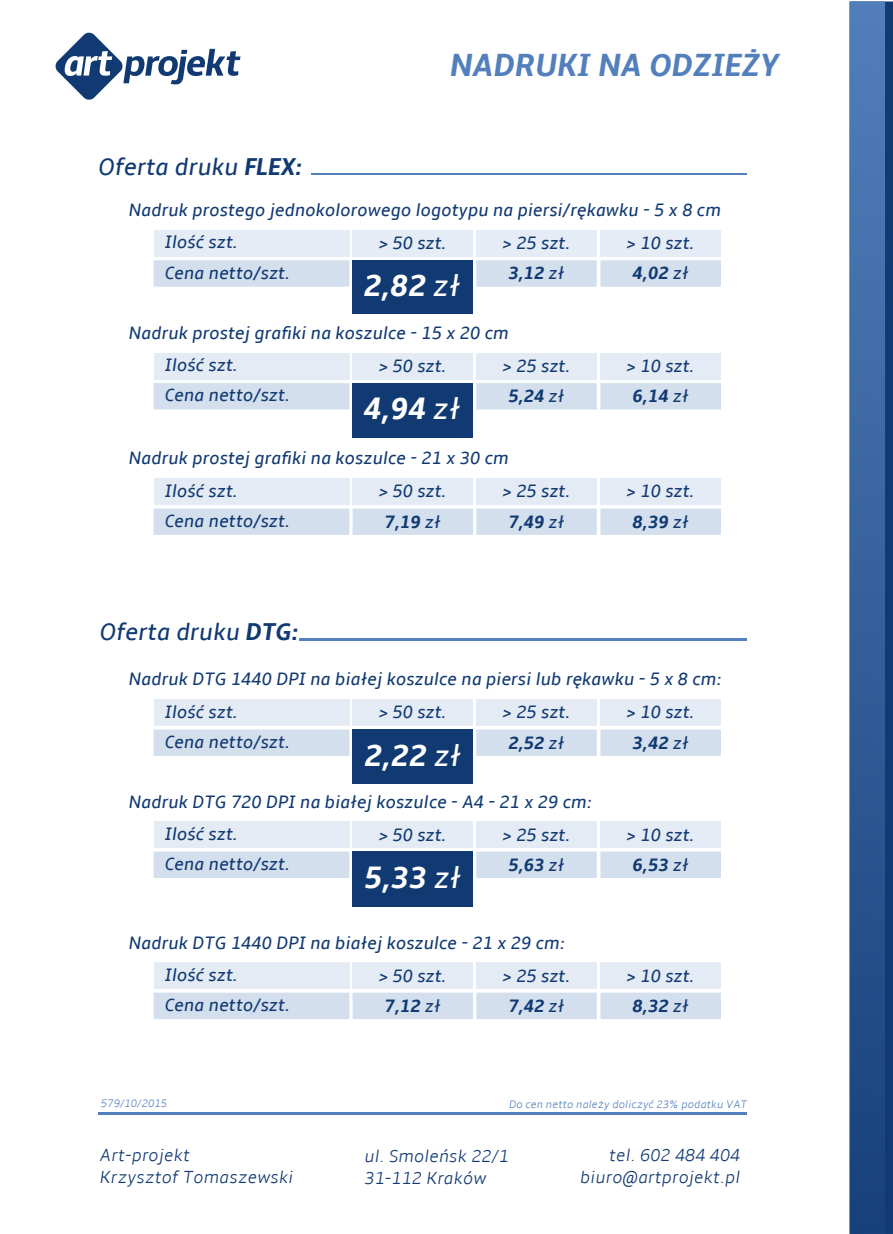
<style>
.page{position:relative;width:893px;height:1234px;background:#fff}
.page>*{position:absolute;margin:0;border:0;box-sizing:border-box;transform-origin:0 0}
.t1{font:italic 700 33px "Amble";color:#5380bd}
.t2{font:italic 700 31.95px "Amble";color:#fff}
.t3{font:italic 25.05px "Amble";color:#113a73}
.t4{font:italic 18.45px/32.1px "Amble";color:#113a73}
.t5{font:italic 700 18.45px "Amble";color:#113a73}
.t6{font:italic 300 18px/21.6px "Amble";color:#113a73}
.t7{font:italic 300 11.25px "Amble";color:#5380bd}
.s1{font-weight:700}
.s2{font-weight:400}
</style>
<div class="page">
<svg style="left:154px;top:260px;width:567px;height:758px"></svg>
<div style="left:849px;top:1px;width:44px;height:1232px;background:#113a73"></div>
<div style="left:352px;top:260px;width:121px;height:54px;background:#113a73"></div>
<div style="left:352px;top:230px;width:121px;height:26px;background:#e5ecf5"></div>
<div style="left:154px;top:230px;width:195px;height:26px;background:#e5ecf5"></div>
<svg style="left:55px;top:32px;width:185px;height:68px"></svg>
<div style="left:476px;top:230px;width:121px;height:26px;background:#e5ecf5"></div>
<div style="left:600px;top:230px;width:121px;height:26px;background:#e5ecf5"></div>
<div style="left:850px;top:1px;width:35px;height:1232px;background:linear-gradient(to bottom,#527fbc,#17417a)"></div>
<div style="left:352px;top:383px;width:121px;height:54px;background:#113a73"></div>
<div style="left:352px;top:353px;width:121px;height:26px;background:#e4ebf4"></div>
<div style="left:154px;top:353px;width:195px;height:26px;background:#e4ebf4"></div>
<div style="left:476px;top:353px;width:121px;height:26px;background:#e4ebf4"></div>
<div style="left:600px;top:353px;width:121px;height:26px;background:#e4ebf4"></div>
<div style="left:352px;top:478px;width:121px;height:26px;background:#e4ebf4"></div>
<div style="left:154px;top:478px;width:195px;height:26px;background:#e4ebf4"></div>
<hr style="left:299px;top:638px;width:447px;height:2px;background:#5380bd">
<hr style="left:98px;top:1112px;width:648px;height:2px;background:#5380bd">
<hr style="left:311px;top:173px;width:435px;height:2px;background:#5380bd">
<div style="left:476px;top:478px;width:121px;height:26px;background:#e4ebf4"></div>
<div style="left:600px;top:478px;width:121px;height:26px;background:#e4ebf4"></div>
<div style="left:352px;top:729px;width:121px;height:54px;background:#113a73"></div>
<div style="left:352px;top:699px;width:121px;height:26px;background:#e4ebf4"></div>
<div style="left:154px;top:699px;width:195px;height:26px;background:#e4ebf4"></div>
<div style="left:476px;top:699px;width:121px;height:26px;background:#e4ebf4"></div>
<div style="left:600px;top:699px;width:121px;height:26px;background:#e4ebf4"></div>
<div style="left:352px;top:962px;width:121px;height:26px;background:#e4ebf4"></div>
<div style="left:154px;top:962px;width:195px;height:26px;background:#e4ebf4"></div>
<div style="left:476px;top:962px;width:121px;height:26px;background:#e4ebf4"></div>
<div style="left:600px;top:962px;width:121px;height:26px;background:#e4ebf4"></div>
<div style="left:352px;top:851px;width:121px;height:55px;background:#113a73"></div>
<div style="left:352px;top:821px;width:121px;height:26px;background:#e4ebf4"></div>
<div style="left:154px;top:821px;width:195px;height:26px;background:#e4ebf4"></div>
<div style="left:476px;top:821px;width:121px;height:26px;background:#e4ebf4"></div>
<div style="left:600px;top:821px;width:121px;height:26px;background:#e4ebf4"></div>
<h3 class="t3" style="left:98px;top:152px;width:206px">Oferta druku <span class="s1">FLEX:</span></h3>
<h1 class="t1" style="left:450px;top:46px;width:331px">NADRUKI NA ODZIEŻY</h1>
<p class="t4" style="left:165px;top:193px;width:558px;line-height:32.8px;text-indent:-36px">Nadruk prostego jednokolorowego logotypu na piersi/rękawku - 5 x 8 cm<br>Ilość szt.</p>
<p class="t4" style="left:503px;top:228px;width:69px;line-height:30.2px;text-align:center">&gt; 25 szt.<br><span class="s1">3,12</span> zł</p>
<p class="t4" style="left:627px;top:228px;width:69px;line-height:30.2px;text-align:center">&gt; 10 szt.<br><span class="s1">4,02</span> zł</p>
<p class="t4" style="left:379px;top:227px;width:69px">&gt; 50 szt.</p>
<p class="t4" style="left:165px;top:257px;width:127px">Cena netto/szt.</p>
<h2 class="t2" style="left:364px;top:267px;width:98px">2,82 <span class="s2">zł</span></h2>
<p class="t4" style="left:165px;top:317px;width:346px;text-indent:-36px">Nadruk prostej grafiki na koszulce - 15 x 20 cm<br>Ilość szt.</p>
<p class="t4" style="left:503px;top:350px;width:69px">&gt; 25 szt.</p>
<p class="t4" style="left:627px;top:350px;width:69px">&gt; 10 szt.</p>
<p class="t4" style="left:379px;top:350px;width:69px">&gt; 50 szt.</p>
<h2 class="t2" style="left:364px;top:390px;width:98px">4,94 <span class="s2">zł</span></h2>
<p class="t4" style="left:165px;top:379px;width:127px">Cena netto/szt.</p>
<p class="t5" style="left:508px;top:385px;width:58px">5,24 <span class="s2">zł</span></p>
<p class="t5" style="left:632px;top:385px;width:58px">6,14 <span class="s2">zł</span></p>
<p class="t4" style="left:165px;top:442px;width:346px;text-indent:-36px">Nadruk prostej grafiki na koszulce - 21 x 30 cm<br>Ilość szt.</p>
<p class="t4" style="left:379px;top:475px;width:69px">&gt; 50 szt.</p>
<p class="t4" style="left:503px;top:475px;width:69px">&gt; 25 szt.</p>
<p class="t4" style="left:627px;top:475px;width:69px">&gt; 10 szt.</p>
<p class="t4" style="left:165px;top:505px;width:127px">Cena netto/szt.</p>
<p class="t5" style="left:385px;top:510px;width:58px">7,19 <span class="s2">zł</span></p>
<p class="t5" style="left:508px;top:510px;width:58px">7,49 <span class="s2">zł</span></p>
<p class="t5" style="left:632px;top:510px;width:58px">8,39 <span class="s2">zł</span></p>
<h3 class="t3" style="left:100px;top:617px;width:200px">Oferta druku <span class="s1">DTG:</span></h3>
<p class="t4" style="left:165px;top:662px;width:559px;line-height:32.8px;text-indent:-36px">Nadruk DTG 1440 DPI na białej koszulce na piersi lub rękawku - 5 x 8 cm:<br>Ilość szt.</p>
<p class="t4" style="left:503px;top:696px;width:69px">&gt; 25 szt.</p>
<p class="t4" style="left:627px;top:696px;width:69px">&gt; 10 szt.</p>
<p class="t4" style="left:379px;top:696px;width:69px">&gt; 50 szt.</p>
<h2 class="t2" style="left:364px;top:736px;width:98px">2,22 <span class="s2">zł</span></h2>
<p class="t4" style="left:165px;top:725px;width:127px">Cena netto/szt.</p>
<p class="t5" style="left:508px;top:731px;width:58px">2,52 <span class="s2">zł</span></p>
<p class="t5" style="left:632px;top:731px;width:58px">3,42 <span class="s2">zł</span></p>
<p class="t4" style="left:165px;top:785px;width:429px;text-indent:-36px">Nadruk DTG 720 DPI na białej koszulce - A4 - 21 x 29 cm:<br>Ilość szt.</p>
<p class="t4" style="left:503px;top:818px;width:69px">&gt; 25 szt.</p>
<p class="t4" style="left:627px;top:818px;width:69px">&gt; 10 szt.</p>
<p class="t4" style="left:379px;top:818px;width:69px">&gt; 50 szt.</p>
<h2 class="t2" style="left:364px;top:858px;width:98px">5,33 <span class="s2">zł</span></h2>
<p class="t4" style="left:165px;top:847px;width:127px">Cena netto/szt.</p>
<p class="t5" style="left:508px;top:853px;width:58px">5,63 <span class="s2">zł</span></p>
<p class="t5" style="left:632px;top:853px;width:58px">6,53 <span class="s2">zł</span></p>
<p class="t4" style="left:165px;top:926px;width:402px;text-indent:-36px">Nadruk DTG 1440 DPI na białej koszulce - 21 x 29 cm:<br>Ilość szt.</p>
<p class="t4" style="left:379px;top:959px;width:69px">&gt; 50 szt.</p>
<p class="t4" style="left:503px;top:959px;width:69px">&gt; 25 szt.</p>
<p class="t4" style="left:627px;top:959px;width:69px">&gt; 10 szt.</p>
<p class="t4" style="left:165px;top:988px;width:127px">Cena netto/szt.</p>
<p class="t5" style="left:385px;top:994px;width:58px">7,12 <span class="s2">zł</span></p>
<p class="t5" style="left:508px;top:994px;width:58px">7,42 <span class="s2">zł</span></p>
<p class="t5" style="left:632px;top:994px;width:58px">8,32 <span class="s2">zł</span></p>
<p class="t7" style="left:101px;top:1096px;width:68px">579/10/2015</p>
<p class="t7" style="left:509px;top:1097px;width:240px">Do cen netto należy doliczyć 23% podatku VAT</p>
<p class="t6" style="left:100px;top:1144px;width:195px">Art-projekt<br>Krzysztof Tomaszewski</p>
<p class="t6" style="left:364px;top:1145px;width:146px">ul. Smoleńsk 22/1<br>31-112 Kraków</p>
<p class="t6" style="left:580px;top:1144px;width:162px;text-align:right">tel. 602 484 404 biuro@artprojekt.pl</p>
</div>
